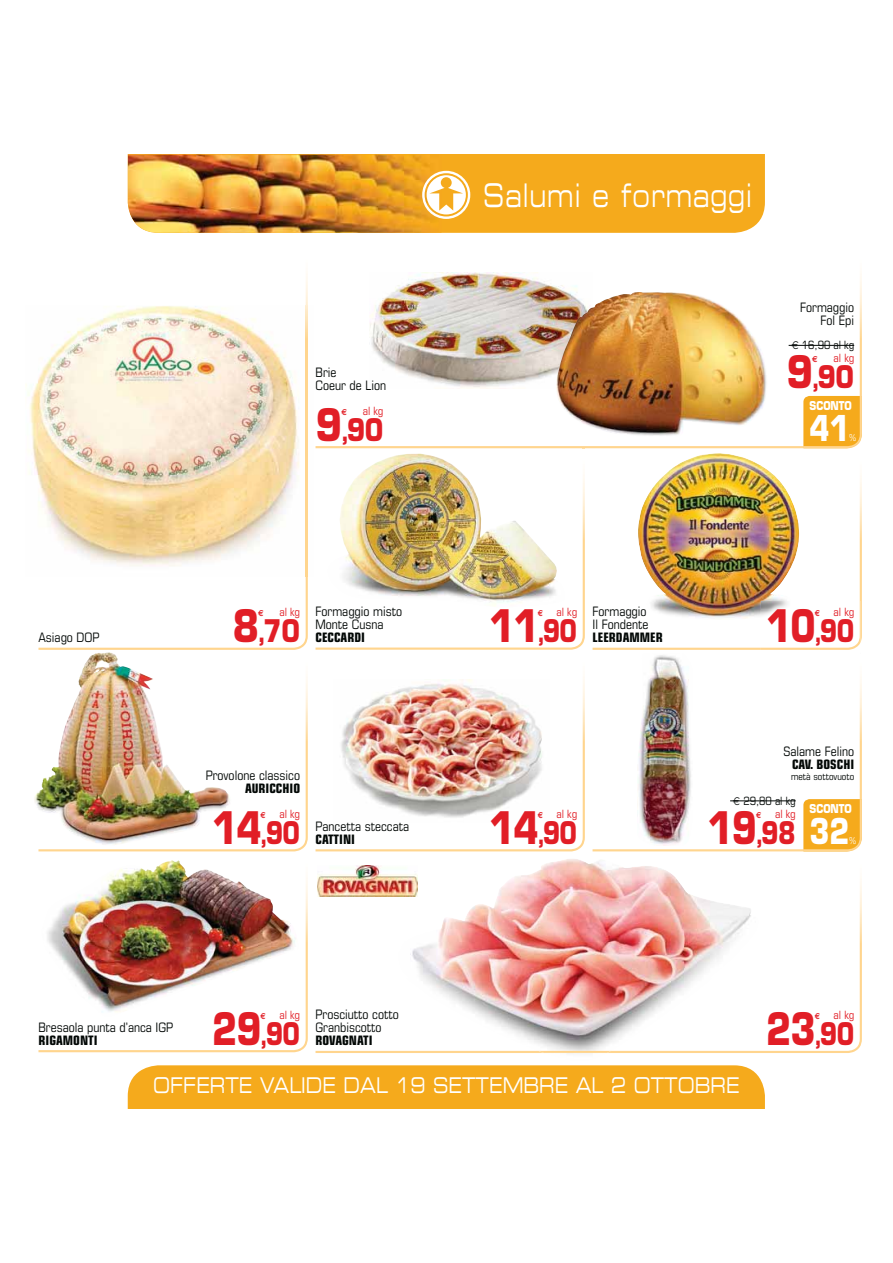
<style>
.page{position:relative;width:893px;height:1263px;background:#fff}
.page>*{position:absolute;margin:0;border:0;box-sizing:border-box;transform-origin:0 0}
.t1{font:700 43.65px "Eurostile";letter-spacing:-.025em;color:#e11e26;scale:.8 1}
.t2{font:700 43.65px "Eurostile";letter-spacing:-.025em;color:#e11e26;scale:.85 1}
.t3{font:700 34.8px "Eurostile";color:#fff;scale:.8 1}
.t4{font:32.55px "Eurostile Extended Two";letter-spacing:.04em;color:#fff;scale:.66 1}
.t5{font:700 30.45px "Eurostile";letter-spacing:-.025em;color:#e11e26;scale:.8 1}
.t6{font:700 30.45px "Eurostile";letter-spacing:-.025em;color:#e11e26;scale:.85 1}
.t7{font:21.75px "Eurostile Extended Two";color:#fff;scale:.72 1}
.t8{font:condensed 13.05px/13px "Eurostile";color:#030806}
.t9{font:700 condensed 13.05px "Eurostile";color:#030806}
.t10{font:700 12px "Eurostile";color:#fff;scale:.8 1}
.t11{font:condensed 11.4px "Eurostile";letter-spacing:-.005em;color:#e11e26}
.t12{font:condensed 11.4px/13px "Eurostile";color:#030806;text-align:right}
.t13{font:condensed 9.75px "Eurostile";color:#030806}
.t14{font:9.15px "Eurostile";color:#fff;scale:.8 1}
.t15{font:700 8.7px "Euro Sans";color:#e11e26;scale:.8 1}
.t16{font:700 8.7px "Euro Sans";color:#e11e26;scale:.85 1}
.s1{font-size:26.1px}
.s2{font-family:"Euro Sans";font-stretch:normal}
.s3{color:#e11e26}
</style>
<div class="page">
<div style="left:441px;top:154px;width:324px;height:79px;background:#f5aa1c"></div>
<img style="left:128px;top:154px;width:313px;height:79px">
<svg style="left:422px;top:171px;width:48px;height:48px"></svg>
<div style="left:128px;top:1065px;width:637px;height:43px;background:#f5aa1c"></div>
<img style="left:28px;top:382px;width:10px;height:93px">
<img style="left:38px;top:274px;width:270px;height:778px">
<img style="left:306px;top:306px;width:2px;height:271px">
<img style="left:315px;top:448px;width:270px;height:403px">
<img style="left:592px;top:448px;width:270px;height:403px">
<img style="left:761px;top:601px;width:99px;height:49px">
<img style="left:34px;top:653px;width:198px;height:193px">
<img style="left:41px;top:860px;width:258px;height:159px">
<img style="left:333px;top:679px;width:217px;height:143px">
<img style="left:315px;top:272px;width:547px;height:176px">
<img style="left:803px;top:396px;width:59px;height:52px">
<img style="left:369px;top:273px;width:223px;height:115px">
<img style="left:556px;top:291px;width:211px;height:146px">
<img style="left:637px;top:654px;width:55px;height:192px">
<hr style="left:730px;top:801px;width:66px;height:1px;background:#030806">
<img style="left:803px;top:799px;width:59px;height:52px">
<img style="left:315px;top:851px;width:547px;height:202px">
<img style="left:538px;top:1051px;width:73px;height:2px">
<img style="left:317px;top:866px;width:101px;height:30px">
<p class="t8" style="left:38px;top:632px;width:63px">Asiago DOP</p>
<p class="t8" style="left:315px;top:367px;width:72px">Brie<br>Coeur de Lion</p>
<p class="t11" style="left:363px;top:406px;width:22px">al kg</p>
<h1 class="t2" style="left:316px;top:408px;width:33px">9</h1>
<p class="t16" style="left:341px;top:406px;width:8px">€</p>
<h3 class="t6" style="left:341px;top:418px;width:51px"><span class="s1">,</span>90</h3>
<p class="t11" style="left:280px;top:608px;width:22px">al kg</p>
<h1 class="t2" style="left:232px;top:609px;width:33px">8</h1>
<p class="t16" style="left:258px;top:608px;width:8px">€</p>
<h3 class="t6" style="left:258px;top:619px;width:51px"><span class="s1">,</span>70</h3>
<p class="t8" style="left:315px;top:606px;width:88px">Formaggio misto<br>Monte Cusna</p>
<p class="t9" style="left:315px;top:633px;width:51px">CECCARDI</p>
<p class="t8" style="left:206px;top:770px;width:96px">Provolone classico</p>
<p class="t9" style="left:245px;top:784px;width:57px">AURICCHIO</p>
<p class="t11" style="left:280px;top:809px;width:22px">al kg</p>
<h1 class="t1" style="left:212px;top:811px;width:63px">14</h1>
<p class="t15" style="left:261px;top:810px;width:8px">€</p>
<h3 class="t5" style="left:260px;top:821px;width:51px"><span class="s1">,</span>90</h3>
<p class="t8" style="left:315px;top:821px;width:95px">Pancetta steccata</p>
<p class="t9" style="left:315px;top:834px;width:41px">CATTINI</p>
<p class="t8" style="left:38px;top:1022px;width:136px">Bresaola punta d’anca IGP</p>
<p class="t9" style="left:38px;top:1035px;width:61px">RIGAMONTI</p>
<p class="t11" style="left:280px;top:1010px;width:22px">al kg</p>
<h1 class="t1" style="left:212px;top:1012px;width:63px">29</h1>
<p class="t15" style="left:261px;top:1010px;width:8px">€</p>
<h3 class="t5" style="left:260px;top:1022px;width:51px"><span class="s1">,</span>90</h3>
<p class="t8" style="left:315px;top:1009px;width:85px">Prosciutto cotto<br>Granbiscotto</p>
<p class="t9" style="left:315px;top:1036px;width:59px">ROVAGNATI</p>
<h3 class="t4" style="left:483px;top:183px;width:409px">Salumi e formaggi</h3>
<p class="t8" style="left:800px;top:302px;width:56px;text-align:right">Formaggio<br>Fol Epi</p>
<p class="t12" style="left:792px;top:340px;width:64px"><span class="s2">€</span> 16,90 al kg <span class="s3">al kg</span></p>
<h1 class="t2" style="left:786px;top:356px;width:33px">9</h1>
<p class="t16" style="left:812px;top:354px;width:8px">€</p>
<h3 class="t6" style="left:812px;top:365px;width:51px"><span class="s1">,</span>90</h3>
<p class="t10" style="left:809px;top:401px;width:54px">SCONTO</p>
<h2 class="t3" style="left:809px;top:414px;width:52px">41</h2>
<p class="t14" style="left:849px;top:434px;width:10px">%</p>
<p class="t11" style="left:557px;top:608px;width:22px">al kg</p>
<h1 class="t1" style="left:489px;top:609px;width:63px">11</h1>
<p class="t15" style="left:538px;top:608px;width:8px">€</p>
<h3 class="t5" style="left:537px;top:619px;width:51px"><span class="s1">,</span>90</h3>
<p class="t8" style="left:592px;top:606px;width:57px">Formaggio<br>Il Fondente</p>
<p class="t9" style="left:592px;top:633px;width:72px">LEERDAMMER</p>
<p class="t11" style="left:833px;top:608px;width:22px">al kg</p>
<h1 class="t1" style="left:766px;top:609px;width:63px">10</h1>
<p class="t15" style="left:815px;top:608px;width:8px">€</p>
<h3 class="t5" style="left:814px;top:619px;width:51px"><span class="s1">,</span>90</h3>
<p class="t11" style="left:557px;top:809px;width:22px">al kg</p>
<h1 class="t1" style="left:489px;top:811px;width:63px">14</h1>
<p class="t15" style="left:538px;top:810px;width:8px">€</p>
<h3 class="t5" style="left:537px;top:821px;width:51px"><span class="s1">,</span>90</h3>
<p class="t8" style="left:783px;top:746px;width:72px">Salame Felino</p>
<p class="t9" style="left:792px;top:760px;width:64px">CAV. BOSCHI</p>
<p class="t13" style="left:791px;top:773px;width:65px">metà sottovuoto</p>
<p class="t10" style="left:809px;top:804px;width:54px">SCONTO</p>
<h2 class="t3" style="left:809px;top:818px;width:52px">32</h2>
<p class="t12" style="left:733px;top:795px;width:64px"><span class="s2">€</span> 29,80 al kg <span class="s3">al kg</span></p>
<h1 class="t1" style="left:708px;top:811px;width:63px">19</h1>
<p class="t15" style="left:756px;top:810px;width:8px">€</p>
<h3 class="t5" style="left:756px;top:821px;width:51px"><span class="s1">,</span>98</h3>
<p class="t14" style="left:849px;top:837px;width:10px">%</p>
<p class="t11" style="left:833px;top:1011px;width:22px">al kg</p>
<h1 class="t1" style="left:766px;top:1013px;width:63px">23</h1>
<p class="t15" style="left:815px;top:1011px;width:8px">€</p>
<h3 class="t5" style="left:814px;top:1023px;width:51px"><span class="s1">,</span>90</h3>
<h3 class="t7" style="left:153px;top:1077px;width:816px">OFFERTE VALIDE DAL 19 SETTEMBRE AL 2 OTTOBRE</h3>
</div>
